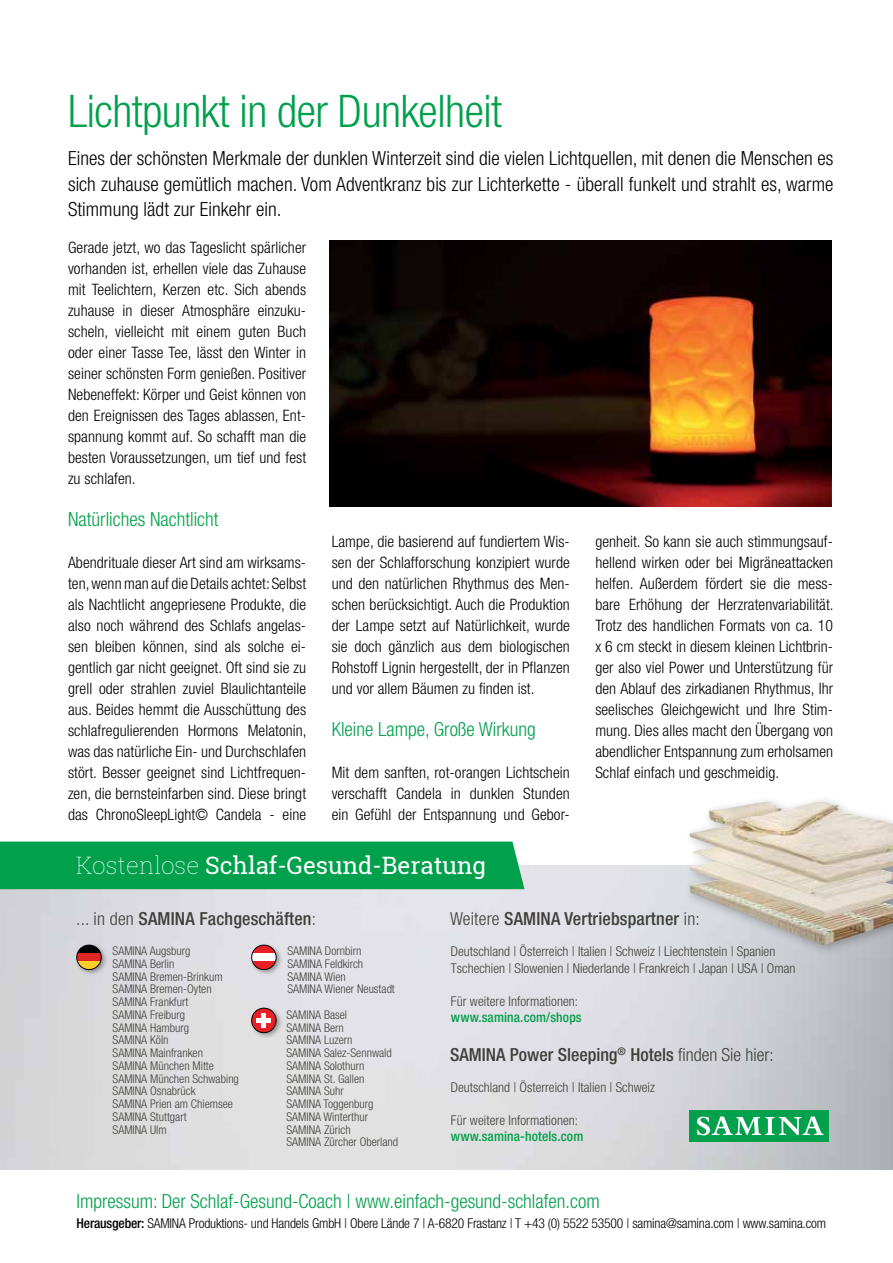
<style>
.page{position:relative;width:893px;height:1263px;background:#fff}
.page>*{position:absolute;margin:0;border:0;box-sizing:border-box;transform-origin:0 0}
.t1{font:300 condensed 45px "Helvetica Neue";letter-spacing:-.01em;color:#00a04c}
.t2{font:24px "Roboto Slab";color:#fff}
.t3{font:300 condensed 19.5px/25.5px "Helvetica Neue";letter-spacing:.005em;color:#000;text-align:justify}
.t4{font:300 condensed 19.5px "Helvetica Neue";color:#00a04c}
.t5{font:500 condensed 18px "Helvetica Neue";letter-spacing:.01em;color:#403f3b}
.t6{font:300 condensed 15.75px/21px "Helvetica Neue";letter-spacing:.005em;color:#000;text-align:justify}
.t7{font:300 condensed 13.65px "Helvetica Neue";letter-spacing:-.01em;color:#000}
.t8{font:300 condensed 13.5px/16.5px "Helvetica Neue";color:#403f3b}
.t9{font:500 condensed 13.5px "Helvetica Neue";letter-spacing:.01em;color:#00a04c}
.t10{font:300 condensed 12px/12.8px "Helvetica Neue";color:#403f3b}
.s1{font-weight:100}
.s2{font-weight:300}
.s3{font-weight:500}
</style>
<div class="page">
<div style="left:689px;top:1110px;width:140px;height:32px;background:#00a04c"></div>
<svg style="left:697px;top:1116px;width:126px;height:19px"></svg>
<div style="left:0;top:841px;width:524px;height:48px;background:#00a04c"></div>
<div style="left:74px;top:943px;width:34px;height:33px;background:#000;opacity:.35"></div>
<div style="left:77px;top:946px;width:24px;height:8px;background:#000"></div>
<div style="left:77px;top:954px;width:24px;height:8px;background:#e12725"></div>
<svg style="left:77px;top:962px;width:24px;height:7px"></svg>
<div style="left:77px;top:945px;width:24px;height:25px;border:1px solid #000;border-radius:50%"></div>
<div style="left:249px;top:943px;width:34px;height:33px;background:#000;opacity:.35"></div>
<svg style="left:252px;top:946px;width:24px;height:8px"></svg>
<div style="left:252px;top:954px;width:24px;height:8px;background:#fff"></div>
<svg style="left:252px;top:962px;width:24px;height:7px"></svg>
<div style="left:251px;top:945px;width:25px;height:25px;border:1px solid #000;border-radius:50%"></div>
<div style="left:249px;top:1006px;width:34px;height:33px;background:#000;opacity:.35"></div>
<div style="left:252px;top:1009px;width:24px;height:24px;background:#e72126;border-radius:12px"></div>
<div style="left:251px;top:1008px;width:25px;height:25px;border:1px solid #000;border-radius:50%"></div>
<hr style="left:262px;top:1013px;width:4px;height:15px;background:#fff">
<hr style="left:257px;top:1018px;width:14px;height:4px;background:#fff">
<img style="left:330px;top:240px;width:501px;height:266px">
<div style="left:684px;top:796px;width:209px;height:161px;background:#000;opacity:.25"></div>
<img style="left:689px;top:802px;width:77px;height:102px">
<h1 class="t1" style="left:68px;top:85px;width:436px">Lichtpunkt in der Dunkelheit</h1>
<p class="t3" style="left:68px;top:145px;width:767px">Eines der schönsten Merkmale der dunklen Winterzeit sind die vielen Lichtquellen, mit denen die Menschen es sich zuhause gemütlich machen. Vom Adventkranz bis zur Lichterkette - überall funkelt und strahlt es, warme Stimmung lädt zur Einkehr ein.</p>
<p class="t6" style="left:68px;top:237px;width:240px">Gerade jetzt, wo das Tageslicht spärlicher vorhanden ist, erhellen viele das Zuhause mit Teelichtern, Kerzen etc. Sich abends zuhause in dieser Atmosphäre einzuku&shy;scheln, vielleicht mit einem guten Buch oder einer Tasse Tee, lässt den Winter in seiner schönsten Form genießen. Positiver Nebeneffekt: Körper und Geist können von den Ereignissen des Tages ablassen, Ent&shy;spannung kommt auf. So schafft man die besten Voraussetzungen, um tief und fest zu schlafen.</p>
<p class="t4" style="left:68px;top:508px;width:152px">Natürliches Nachtlicht</p>
<p class="t6" style="left:68px;top:552px;width:240px">Abendrituale dieser Art sind am wirksams&shy;ten, wenn man auf die Details achtet: Selbst als Nachtlicht angepriesene Produkte, die also noch während des Schlafs angelas&shy;sen bleiben können, sind als solche ei&shy;gentlich gar nicht geeignet. Oft sind sie zu grell oder strahlen zuviel Blaulichtanteile aus. Beides hemmt die Ausschüttung des schlafregulierenden Hormons Melatonin, was das natürliche Ein- und Durchschlafen stört. Besser geeignet sind Lichtfrequen&shy;zen, die bernsteinfarben sind. Diese bringt das ChronoSleepLight© Candela - eine</p>
<p class="t6" style="left:332px;top:531px;width:240px">Lampe, die basierend auf fundiertem Wis&shy;sen der Schlafforschung konzipiert wurde und den natürlichen Rhythmus des Men&shy;schen berücksichtigt. Auch die Produktion der Lampe setzt auf Natürlichkeit, wurde sie doch gänzlich aus dem biologischen Rohstoff Lignin hergestellt, der in Pflanzen und vor allem Bäumen zu finden ist.</p>
<p class="t4" style="left:332px;top:718px;width:206px">Kleine Lampe, Große Wirkung</p>
<p class="t6" style="left:332px;top:762px;width:240px">Mit dem sanften, rot-orangen Lichtschein verschafft Candela in dunklen Stunden ein Gefühl der Entspannung und Gebor-</p>
<h2 class="t2" style="left:76px;top:848px;width:411px"><span class="s1">Kostenlose</span> Schlaf-Gesund-Beratung</h2>
<p class="t6" style="left:595px;top:531px;width:240px">genheit. So kann sie auch stimmungsauf&shy;hellend wirken oder bei Migräneattacken helfen. Außerdem fördert sie die mess&shy;bare Erhöhung der Herzratenvariabilität.<br>Trotz des handlichen Formats von ca. 10 x 6 cm steckt in diesem kleinen Lichtbrin&shy;ger also viel Power und Unterstützung für den Ablauf des zirkadianen Rhythmus, Ihr seelisches Gleichgewicht und Ihre Stim&shy;mung. Dies alles macht den Übergang von abendlicher Entspannung zum erholsamen Schlaf einfach und geschmeidig.</p>
<p class="t5" style="left:76px;top:907px;width:241px"><span class="s2">... in den</span> SAMINA Fachgeschäften<span class="s2">:</span></p>
<p class="t5" style="left:450px;top:907px;width:251px"><span class="s2">Weitere</span> SAMINA Vertriebspartner <span class="s2">in:</span></p>
<p class="t10" style="left:113px;top:944px;width:128px">SAMINA Augsburg<br>SAMINA Berlin<br>SAMINA Bremen-Brinkum<br>SAMINA Bremen-Oyten<br>SAMINA Frankfurt<br>SAMINA Freiburg<br>SAMINA Hamburg<br>SAMINA Köln<br>SAMINA Mainfranken<br>SAMINA München Mitte<br>SAMINA München Schwabing<br>SAMINA Osnabrück<br>SAMINA Prien am Chiemsee<br>SAMINA Stuttgart<br>SAMINA Ulm</p>
<p class="t8" style="left:451px;top:943px;width:346px">Deutschland | Österreich | Italien | Schweiz | Liechtenstein | Spanien<br>Tschechien | Slowenien | Niederlande | Frankreich | Japan | USA | Oman</p>
<p class="t10" style="left:287px;top:944px;width:109px">SAMINA Dornbirn<br>SAMINA Feldkirch<br>SAMINA Wien<br>SAMINA Wiener Neustadt</p>
<p class="t10" style="left:287px;top:1008px;width:113px">SAMINA Basel<br>SAMINA Bern<br>SAMINA Luzern<br>SAMINA Salez-Sennwald<br>SAMINA Solothurn<br>SAMINA St. Gallen<br>SAMINA Suhr<br>SAMINA Toggenburg<br>SAMINA Winterthur<br>SAMINA Zürich<br>SAMINA Zürcher Oberland</p>
<p class="t8" style="left:451px;top:993px;width:129px">Für weitere Informationen:</p>
<p class="t9" style="left:451px;top:1009px;width:132px">www.samina.com/shops</p>
<p class="t5" style="left:450px;top:1043px;width:325px">SAMINA Power Sleeping<sup>®</sup> Hotels <span class="s2">finden Sie hier:</span></p>
<p class="t8" style="left:451px;top:1078px;width:205px">Deutschland | Österreich | Italien | Schweiz</p>
<p class="t8" style="left:451px;top:1111px;width:129px">Für weitere Informationen:</p>
<p class="t9" style="left:451px;top:1128px;width:134px">www.samina-hotels.com</p>
<p class="t4" style="left:77px;top:1190px;width:525px">Impressum: Der Schlaf-Gesund-Coach | www.einfach-gesund-schlafen.com</p>
<p class="t7" style="left:77px;top:1215px;width:751px"><span class="s3">Herausgeber:</span> SAMINA Produktions- und Handels GmbH | Obere Lände 7 | A-6820 Frastanz | T +43 (0) 5522 53500 | samina@samina.com | www.samina.com</p>
</div>
